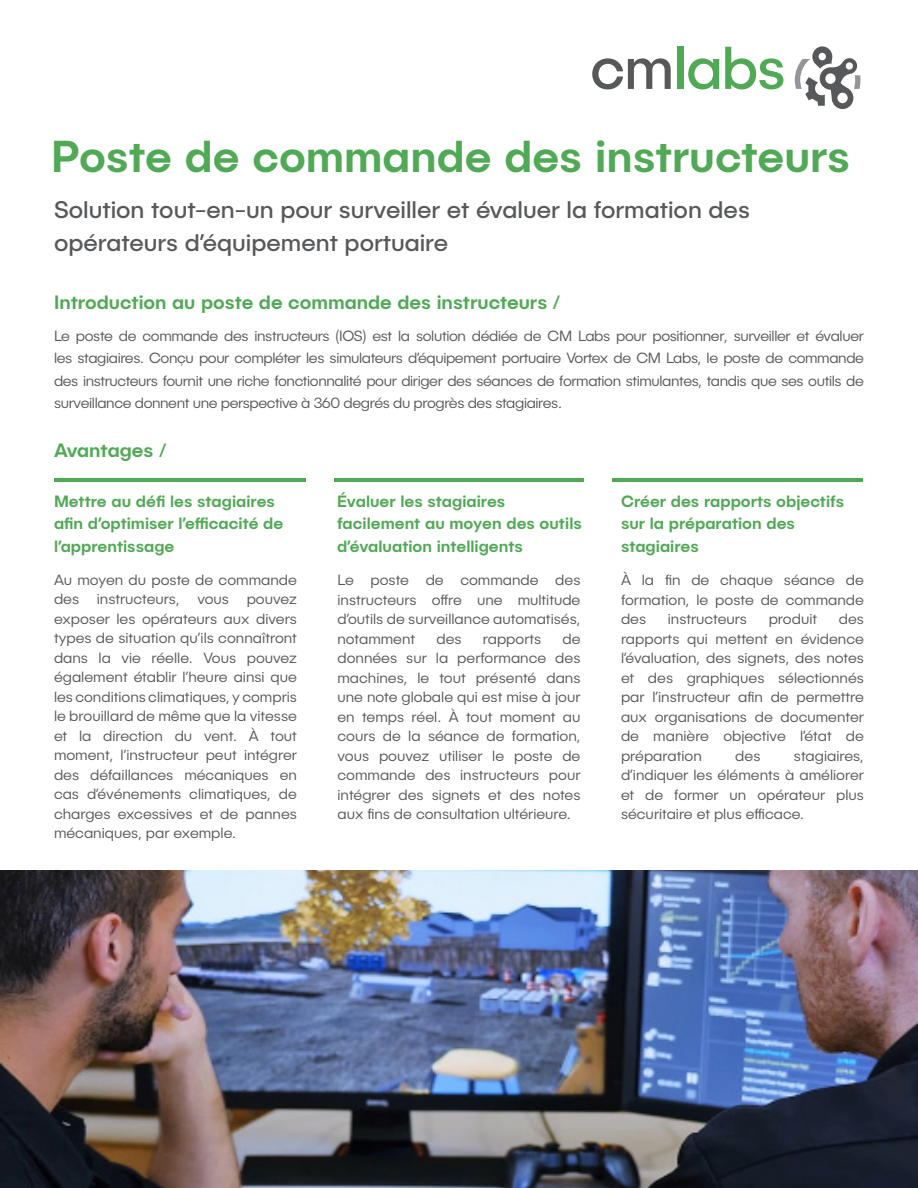
<style>
.page{position:relative;width:918px;height:1188px;background:#fff}
.page>*{position:absolute;margin:0;border:0;box-sizing:border-box;transform-origin:0 0}
.t1{font:500 45px "Publica Sans";color:#50a955}
.t2{font:24.3px/32.4px "Publica Sans";color:#57585a}
.t3{font:500 19.5px "Publica Sans";color:#50a955}
.t4{font:500 16.5px/22.5px "Publica Sans";color:#50a955}
.t5{font:300 15px/19.5px "Publica Sans";color:#57585a;text-align:justify}
</style>
<div class="page">
<hr style="left:54px;top:478px;width:251px;height:3px;background:#50a955">
<hr style="left:334px;top:478px;width:250px;height:3px;background:#50a955">
<hr style="left:612px;top:478px;width:251px;height:3px;background:#50a955">
<svg style="left:592px;top:58px;width:79px;height:31px"></svg>
<div style="left:677px;top:47px;width:7px;height:42px;background:#50a955"></div>
<svg style="left:688px;top:58px;width:31px;height:31px"></svg>
<svg style="left:725px;top:47px;width:58px;height:42px"></svg>
<svg style="left:795px;top:46px;width:65px;height:63px"></svg>
<img style="left:0;top:870px;width:918px;height:318px">
<p class="t1" style="left:51px;top:128px;width:800px">Poste de commande des instructeurs</p>
<p class="t2" style="left:54px;top:193px;width:697px">Solution tout-en-un pour surveiller et évaluer la formation des opérateurs d’équipement portuaire</p>
<p class="t3" style="left:54px;top:290px;width:508px">Introduction au poste de commande des instructeurs /</p>
<p class="t5" style="left:54px;top:324px;width:812px;line-height:22.5px">Le poste de commande des instructeurs (IOS) est la solution dédiée de CM Labs pour positionner, surveiller et évaluer les stagiaires. Conçu pour compléter les simulateurs d’équipement portuaire Vortex de CM Labs, le poste de commande des instructeurs fournit une riche fonctionnalité pour diriger des séances de formation stimulantes, tandis que ses outils de surveillance donnent une perspective à 360 degrés du progrès des stagiaires.</p>
<p class="t3" style="left:54px;top:438px;width:114px">Avantages /</p>
<p class="t4" style="left:337px;top:489px;width:246px">Évaluer les stagiaires facilement au moyen des outils d’évaluation intelligents</p>
<p class="t5" style="left:338px;top:570px;width:245px">Le poste de commande des instructeurs offre une multitude d’outils de surveillance automatisés, notamment</p>
<p class="t4" style="left:54px;top:489px;width:231px">Mettre au défi les stagiaires afin d’optimiser l’efficacité de l’apprentissage</p>
<p class="t4" style="left:621px;top:489px;width:225px">Créer des rapports objectifs sur la préparation des stagiaires</p>
<p class="t5" style="left:621px;top:570px;width:245px">À la fin de chaque séance de formation, le poste de commande des</p>
<p class="t5" style="left:54px;top:569px;width:245px">Au moyen du poste de commande des instructeurs, vous pouvez exposer les opérateurs aux divers types de situation qu’ils connaîtront dans la vie réelle. Vous pouvez également établir l’heure ainsi que les conditions climatiques, y compris le brouillard de même que la vitesse et la direction du vent. À tout moment, l’instructeur peut intégrer des défaillances mécaniques en cas d’événements climatiques, de charges excessives et de pannes mécaniques, par exemple.</p>
<p class="t5" style="left:621px;top:609px;width:245px;text-indent:218px">des rapports qui mettent en évidence l’évaluation, des signets, des notes et des graphiques sélectionnés par l’instructeur afin de permettre aux organisations de documenter de manière objective l’état de préparation</p>
<p class="t5" style="left:668px;top:609px;width:81px">instructeurs</p>
<p class="t5" style="left:769px;top:609px;width:50px">produit</p>
<p class="t5" style="left:338px;top:628px;width:245px;text-indent:225px">de données sur la performance des machines, le tout présenté dans une note globale qui est mise à jour en temps réel. À tout moment au cours de la séance de formation, vous pouvez utiliser le poste de commande des instructeurs pour intégrer des signets et des notes aux fins de consultation ultérieure.</p>
<p class="t5" style="left:436px;top:628px;width:27px">des</p>
<p class="t5" style="left:483px;top:628px;width:60px">rapports</p>
<p class="t5" style="left:735px;top:745px;width:27px">des</p>
<p class="t5" style="left:621px;top:745px;width:244px;text-indent:173px">stagiaires, d’indiquer les éléments à améliorer et de former un opérateur plus sécuritaire et plus efficace.</p>
</div>
